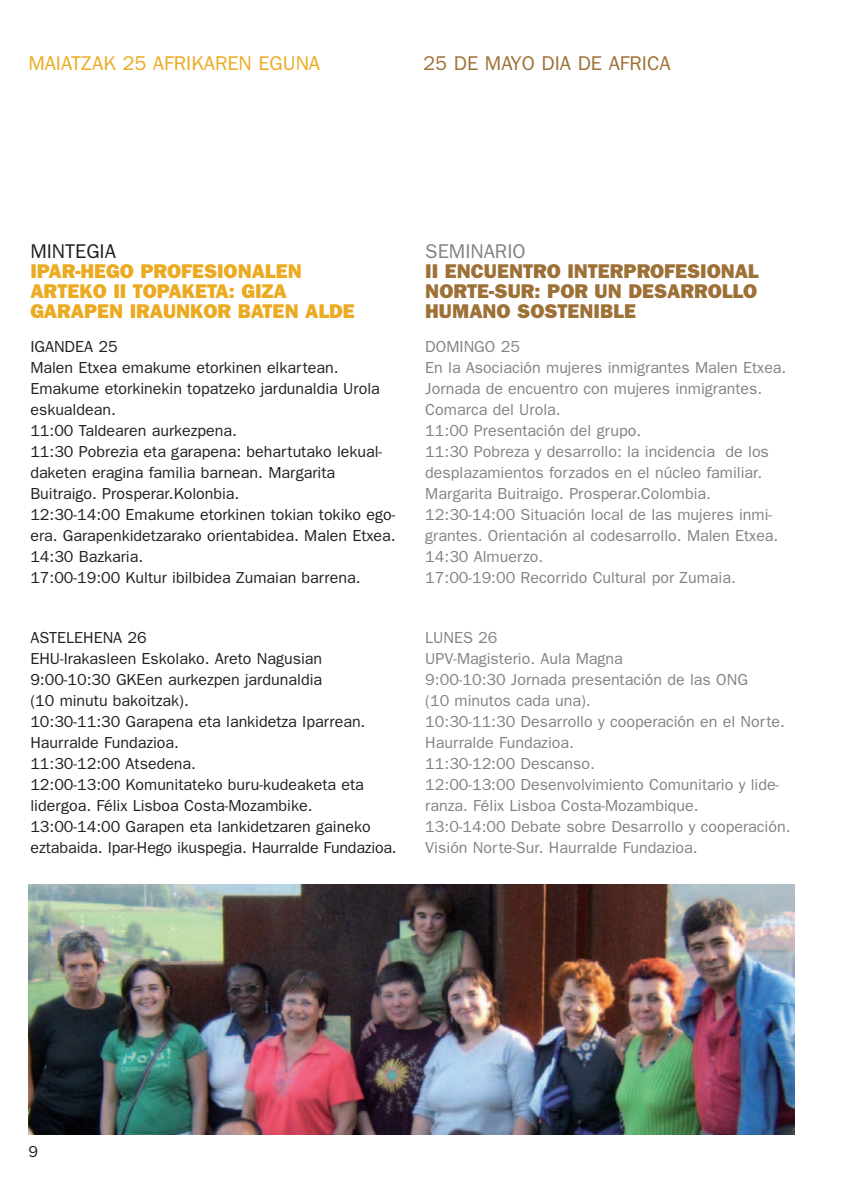
<style>
.page{position:relative;width:851px;height:1191px;background:#fff}
.page>*{position:absolute;margin:0;border:0;box-sizing:border-box;transform-origin:0 0}
.t1{font:800 20px/20px "Franklin Gothic";color:#9d7036;text-align:justify}
.t2{font:800 20px/20px "Franklin Gothic";color:#ebaa20}
.t3{font:20px "Franklin Gothic";color:#ebaa20}
.t4{font:20px "Franklin Gothic";color:#9d7036}
.t5{font:20px "Franklin Gothic";color:#808285}
.t6{font:20px "Franklin Gothic";color:#231f20}
.t7{font:16px/21px "Franklin Gothic";color:#231f20}
.t8{font:16px/21px "Franklin Gothic";color:#808285}
</style>
<div class="page">
<img style="left:28px;top:884px;width:766px;height:250px">
<p class="t3" style="left:28px;top:52px;width:293px">MAIATZAK 25 AFRIKAREN EGUNA</p>
<p class="t4" style="left:423px;top:52px;width:249px">25 DE MAYO DIA DE AFRICA</p>
<p class="t6" style="left:30px;top:239px;width:87px">MINTEGIA</p>
<p class="t2" style="left:30px;top:261px;width:326px">IPAR-HEGO PROFESIONALEN<br>ARTEKO II TOPAKETA: GIZA<br>GARAPEN IRAUNKOR BATEN ALDE</p>
<p class="t7" style="left:30px;top:336px;width:367px">IGANDEA 25<br>Malen Etxea emakume etorkinen elkartean.<br>Emakume etorkinekin topatzeko jardunaldia Urola eskualdean.<br>11:00 Taldearen aurkezpena.<br>11:30 Pobrezia eta garapena: behartutako lekual&shy;daketen eragina familia barnean. Margarita Buitraigo. Prosperar.Kolonbia.<br>12:30-14:00 Emakume etorkinen tokian tokiko ego&shy;era. Garapenkidetzarako orientabidea. Malen Etxea.<br>14:30 Bazkaria.<br>17:00-19:00 Kultur ibilbidea Zumaian barrena.</p>
<p class="t7" style="left:30px;top:627px;width:368px">ASTELEHENA 26<br>EHU-Irakasleen Eskolako. Areto Nagusian 9:00-10:30 GKEen aurkezpen jardunaldia<br>(10 minutu bakoitzak).<br>10:30-11:30 Garapena eta lankidetza Iparrean.<br>Haurralde Fundazioa.<br>11:30-12:00 Atsedena.<br>12:00-13:00 Komunitateko buru-kudeaketa eta lidergoa. Félix Lisboa Costa-Mozambike.<br>13:00-14:00 Garapen eta lankidetzaren gaineko eztabaida. Ipar-Hego ikuspegia. Haurralde Fundazioa.</p>
<p class="t5" style="left:425px;top:239px;width:102px">SEMINARIO</p>
<p class="t1" style="left:425px;top:261px;width:335px">II ENCUENTRO INTERPROFESIONAL NORTE-SUR: POR UN DESARROLLO HUMANO SOSTENIBLE</p>
<p class="t8" style="left:425px;top:336px;width:362px">DOMINGO 25<br>En la Asociación mujeres inmigrantes Malen Etxea.<br>Jornada de encuentro con mujeres inmigrantes.<br>Comarca del Urola.<br>11:00 Presentación del grupo.<br>11:30 Pobreza y desarrollo: la incidencia de los desplazamientos forzados en el núcleo familiar.<br>Margarita Buitraigo. Prosperar.Colombia.<br>12:30-14:00 Situación local de las mujeres inmi&shy;grantes. Orientación al codesarrollo. Malen Etxea.<br>14:30 Almuerzo.<br>17:00-19:00 Recorrido Cultural por Zumaia.</p>
<p class="t8" style="left:425px;top:627px;width:367px">LUNES 26<br>UPV-Magisterio. Aula Magna<br>9:00-10:30 Jornada presentación de las ONG<br>(10 minutos cada una).<br>10:30-11:30 Desarrollo y cooperación en el Norte.<br>Haurralde Fundazioa.<br>11:30-12:00 Descanso.<br>12:00-13:00 Desenvolvimiento Comunitario y lide&shy;ranza. Félix Lisboa Costa-Mozambique.<br>13:0-14:00 Debate sobre Desarrollo y cooperación.<br>Visión Norte-Sur. Haurralde Fundazioa.</p>
<p class="t7" style="left:28px;top:1140px;width:11px">9</p>
</div>
